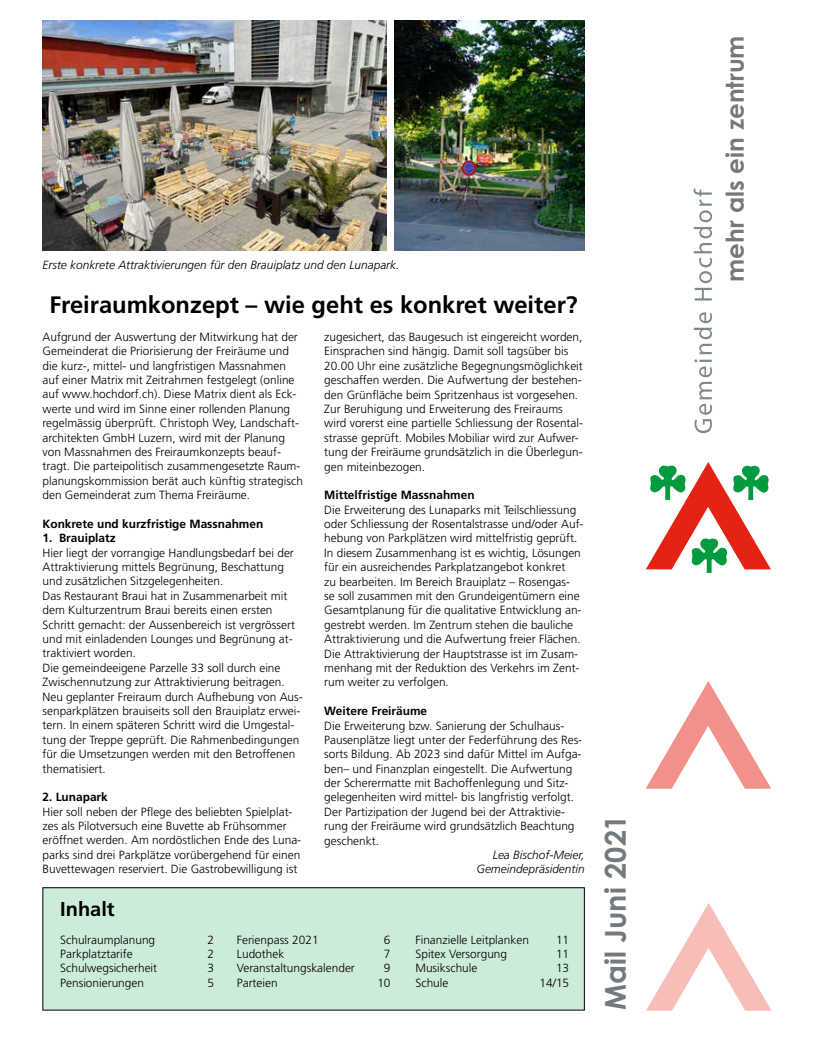
<style>
.page{position:relative;width:815px;height:1053px;background:#fff}
.page>*{position:absolute;margin:0;border:0;box-sizing:border-box;transform-origin:0 0}
.t1{font:700 28.75px "Century Gothic";letter-spacing:.01em;color:#73797c}
.t2{font:700 24.62px "Century Gothic";color:#73797c}
.t3{font:700 23.75px "Frutiger";color:#000}
.t4{font:700 20px "Frutiger";color:#000}
.t5{font:300 11.88px/14.4px "Frutiger";color:#000}
.t6{font:italic 300 11.88px/14.4px "Frutiger";color:#000;text-align:right}
.t7{font:700 11.88px "Frutiger";color:#000}
</style>
<div class="page">
<svg style="left:646px;top:681px;width:125px;height:107px"></svg>
<svg style="left:646px;top:903px;width:125px;height:107px"></svg>
<svg style="left:646px;top:462px;width:125px;height:111px"></svg>
<svg style="left:694px;top:312px;width:18px;height:121px"></svg>
<svg style="left:694px;top:188px;width:18px;height:112px"></svg>
<div style="left:43px;top:887px;width:541px;height:123px;background:#ccebd8"></div>
<div style="left:43px;top:887px;width:542px;height:123px;border:1px solid #000"></div>
<img style="left:43px;top:20px;width:344px;height:230px">
<img style="left:395px;top:20px;width:190px;height:230px">
<p class="t6" style="left:43px;top:257px;width:358px">Erste konkrete Attraktivierungen für den Brauiplatz und den Lunapark.</p>
<h3 class="t3" style="left:49px;top:290px;width:530px">Freiraumkonzept – wie geht es konkret weiter?</h3>
<p class="t5" style="left:43px;top:329px;width:262px">Aufgrund der Auswertung der Mitwirkung hat der Gemeinderat die Priorisierung der Freiräume und die kurz-, mittel- und langfristigen Massnahmen auf einer Matrix mit Zeitrahmen festgelegt (online auf www.hochdorf.ch). Diese Matrix dient als Eck&shy;werte und wird im Sinne einer rollenden Planung regelmässig überprüft. Christoph Wey, Landschaft&shy;architekten GmbH Luzern, wird mit der Planung von Massnahmen des Freiraumkonzepts beauf&shy;tragt. Die parteipolitisch zusammengesetzte Raum&shy;planungskommission berät auch künftig strategisch den Gemeinderat zum Thema Freiräume.</p>
<p class="t7" style="left:43px;top:516px;width:222px">Konkrete und kurzfristige Massnahmen</p>
<p class="t7" style="left:43px;top:531px;width:75px">1. Brauiplatz</p>
<p class="t5" style="left:43px;top:545px;width:262px">Hier liegt der vorrangige Handlungsbedarf bei der Attraktivierung mittels Begrünung, Beschattung und zusätzlichen Sitzgelegenheiten.<br>Das Restaurant Braui hat in Zusammenarbeit mit dem Kulturzentrum Braui bereits einen ersten Schritt gemacht: der Aussenbereich ist vergrössert und mit einladenden Lounges und Begrünung at&shy;traktiviert worden.<br>Die gemeindeeigene Parzelle 33 soll durch eine Zwischennutzung zur Attraktivierung beitragen.<br>Neu geplanter Freiraum durch Aufhebung von Aus&shy;senparkplätzen brauiseits soll den Brauiplatz erwei&shy;tern. In einem späteren Schritt wird die Umgestal&shy;tung der Treppe geprüft. Die Rahmenbedingungen für die Umsetzungen werden mit den Betroffenen thematisiert.</p>
<p class="t7" style="left:43px;top:790px;width:67px">2. Lunapark</p>
<p class="t5" style="left:43px;top:804px;width:260px">Hier soll neben der Pflege des beliebten Spielplat&shy;zes als Pilotversuch eine Buvette ab Frühsommer eröffnet werden. Am nordöstlichen Ende des Luna&shy;parks sind drei Parkplätze vorübergehend für einen Buvettewagen reserviert. Die Gastrobewilligung ist</p>
<p class="t5" style="left:324px;top:330px;width:260px">zugesichert, das Baugesuch ist eingereicht worden, Einsprachen sind hängig. Damit soll tagsüber bis 20.00 Uhr eine zusätzliche Begegnungsmöglichkeit geschaffen werden. Die Aufwertung der bestehen&shy;den Grünfläche beim Spritzenhaus ist vorgesehen.<br>Zur Beruhigung und Erweiterung des Freiraums wird vorerst eine partielle Schliessung der Rosental&shy;strasse geprüft. Mobiles Mobiliar wird zur Aufwer&shy;tung der Freiräume grundsätzlich in die Überlegun&shy;gen miteinbezogen.</p>
<p class="t7" style="left:324px;top:488px;width:152px">Mittelfristige Massnahmen</p>
<p class="t5" style="left:324px;top:502px;width:261px">Die Erweiterung des Lunaparks mit Teilschliessung oder Schliessung der Rosentalstrasse und/oder Auf&shy;hebung von Parkplätzen wird mittelfristig geprüft.<br>In diesem Zusammenhang ist es wichtig, Lösungen für ein ausreichendes Parkplatzangebot konkret<br>zu bearbeiten. Im Bereich Brauiplatz – Rosengas&shy;se soll zusammen mit den Grundeigentümern eine Gesamtplanung für die qualitative Entwicklung an&shy;gestrebt werden. Im Zentrum stehen die bauliche Attraktivierung und die Aufwertung freier Flächen.<br>Die Attraktivierung der Hauptstrasse ist im Zusam&shy;menhang mit der Reduktion des Verkehrs im Zent&shy;rum weiter zu verfolgen.</p>
<p class="t7" style="left:324px;top:704px;width:104px">Weitere Freiräume</p>
<p class="t5" style="left:324px;top:718px;width:259px">Die Erweiterung bzw. Sanierung der Schulhaus-Pausenplätze liegt unter der Federführung des Res&shy;sorts Bildung. Ab 2023 sind dafür Mittel im Aufga&shy;ben– und Finanzplan eingestellt. Die Aufwertung der Scherermatte mit Bachoffenlegung und Sitz&shy;gelegenheiten wird mittel- bis langfristig verfolgt.<br>Der Partizipation der Jugend bei der Attraktivie&shy;rung der Freiräume wird grundsätzlich Beachtung geschenkt.</p>
<p class="t6" style="left:476px;top:847px;width:110px">Lea Bischof-Meier,<br>Gemeindepräsidentin</p>
<h3 class="t4" style="left:60px;top:897px;width:56px">Inhalt</h3>
<p class="t5" style="left:60px;top:932px;width:97px">Schulraumplanung</p>
<p class="t5" style="left:207px;top:932px;width:8px">2</p>
<p class="t5" style="left:60px;top:946px;width:74px">Parkplatztarife</p>
<p class="t5" style="left:207px;top:946px;width:8px">2</p>
<p class="t5" style="left:60px;top:960px;width:98px">Schulwegsicherheit</p>
<p class="t5" style="left:207px;top:960px;width:8px">3</p>
<p class="t5" style="left:60px;top:975px;width:85px">Pensionierungen</p>
<p class="t5" style="left:207px;top:975px;width:8px">5</p>
<p class="t5" style="left:237px;top:932px;width:83px">Ferienpass 2021</p>
<p class="t5" style="left:384px;top:932px;width:8px">6</p>
<p class="t5" style="left:237px;top:946px;width:49px">Ludothek</p>
<p class="t5" style="left:384px;top:946px;width:8px">7</p>
<p class="t5" style="left:237px;top:960px;width:120px">Veranstaltungskalender</p>
<p class="t5" style="left:384px;top:960px;width:8px">9</p>
<p class="t5" style="left:237px;top:975px;width:42px">Parteien</p>
<p class="t5" style="left:377px;top:975px;width:15px">10</p>
<p class="t5" style="left:415px;top:932px;width:115px">Finanzielle Leitplanken</p>
<p class="t5" style="left:556px;top:932px;width:15px">11</p>
<p class="t5" style="left:415px;top:946px;width:93px">Spitex Versorgung</p>
<p class="t5" style="left:556px;top:946px;width:15px">11</p>
<p class="t5" style="left:415px;top:960px;width:64px">Musikschule</p>
<p class="t5" style="left:556px;top:960px;width:15px">13</p>
<p class="t5" style="left:415px;top:975px;width:34px">Schule</p>
<p class="t5" style="left:539px;top:975px;width:31px">14/15</p>
<h1 class="t1" style="left:597px;top:1010px;width:197px;rotate:-90deg">Mail Juni 2021</h1>
<h2 class="t2" style="left:719px;top:282px;width:248px;rotate:-90deg">mehr als ein zentrum</h2>
</div>
